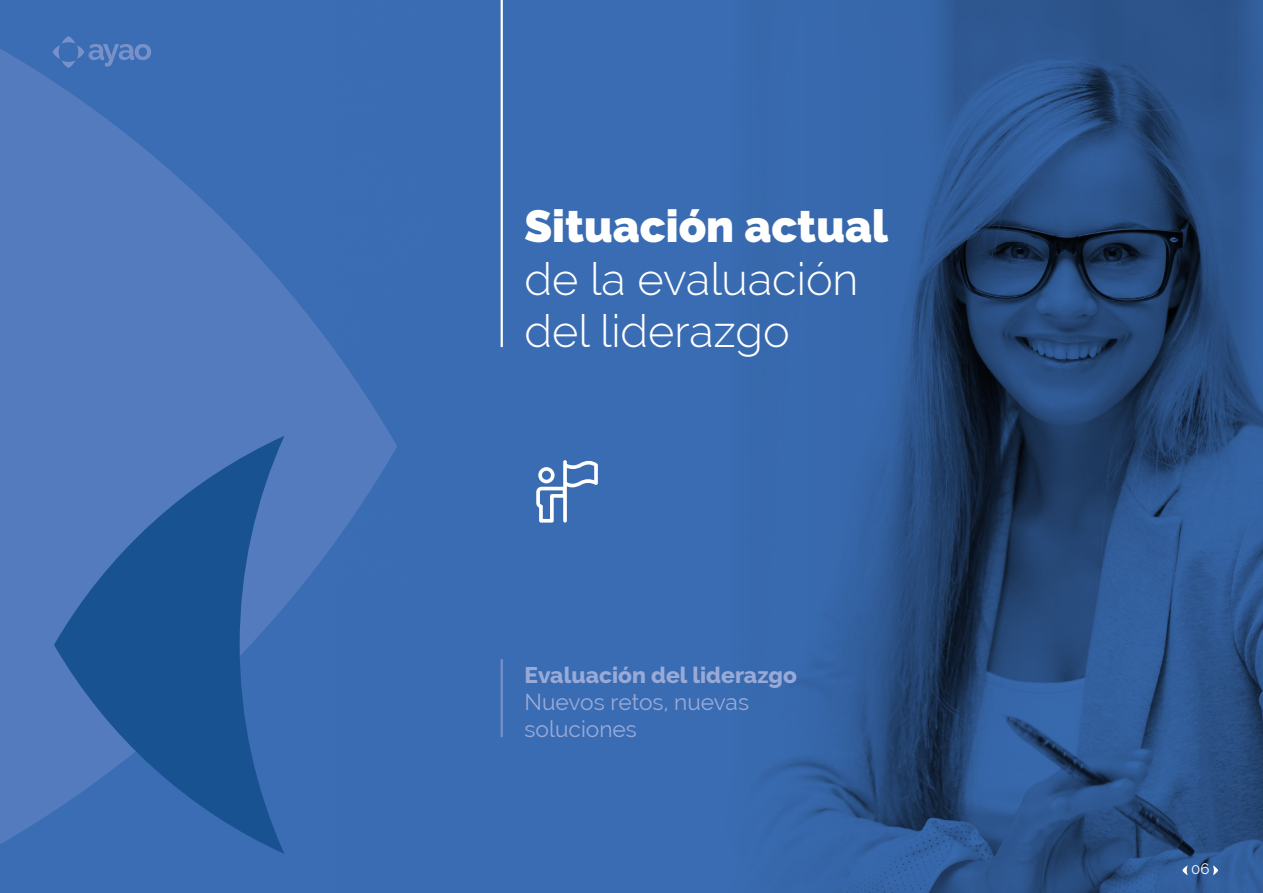
<style>
.page{position:relative;width:1263px;height:893px;background:#fff}
.page>*{position:absolute;margin:0;border:0;box-sizing:border-box;transform-origin:0 0}
.t1{font:300 45px/52.5px "Raleway";color:#fff}
.t2{font:900 45px "Raleway";color:#fff}
.t3{font:22.8px/27.3px "Raleway";color:#99aad7}
.t4{font:800 22.8px "Raleway";color:#99aad7}
.t5{font:15px "Raleway";color:#fff}
</style>
<div class="page">
<img style="left:397px;top:0;width:866px;height:893px">
<svg style="left:0;top:0;width:397px;height:893px;background:#4673b8"></svg>
<svg style="left:54px;top:436px;width:230px;height:418px;background:#3264a6"></svg>
<hr style="left:501px;top:0;width:2px;height:347px;background:#fff">
<hr style="left:501px;top:659px;width:2px;height:78px;background:#7891ca">
<svg style="left:52px;top:36px;width:99px;height:32px;background:#4976b9"></svg>
<svg style="left:1213px;top:865px;width:5px;height:10px"></svg>
<svg style="left:1182px;top:865px;width:6px;height:10px"></svg>
<svg style="left:536px;top:460px;width:62px;height:63px"></svg>
<h1 class="t2" style="left:524px;top:200px;width:365px">Situación actual</h1>
<h1 class="t1" style="left:524px;top:252px;width:335px">de la evaluación del liderazgo</h1>
<p class="t4" style="left:524px;top:662px;width:274px">Evaluación del liderazgo</p>
<p class="t3" style="left:524px;top:688px;width:226px">Nuevos retos, nuevas soluciones</p>
<p class="t5" style="left:1191px;top:860px;width:20px">06</p>
</div>
